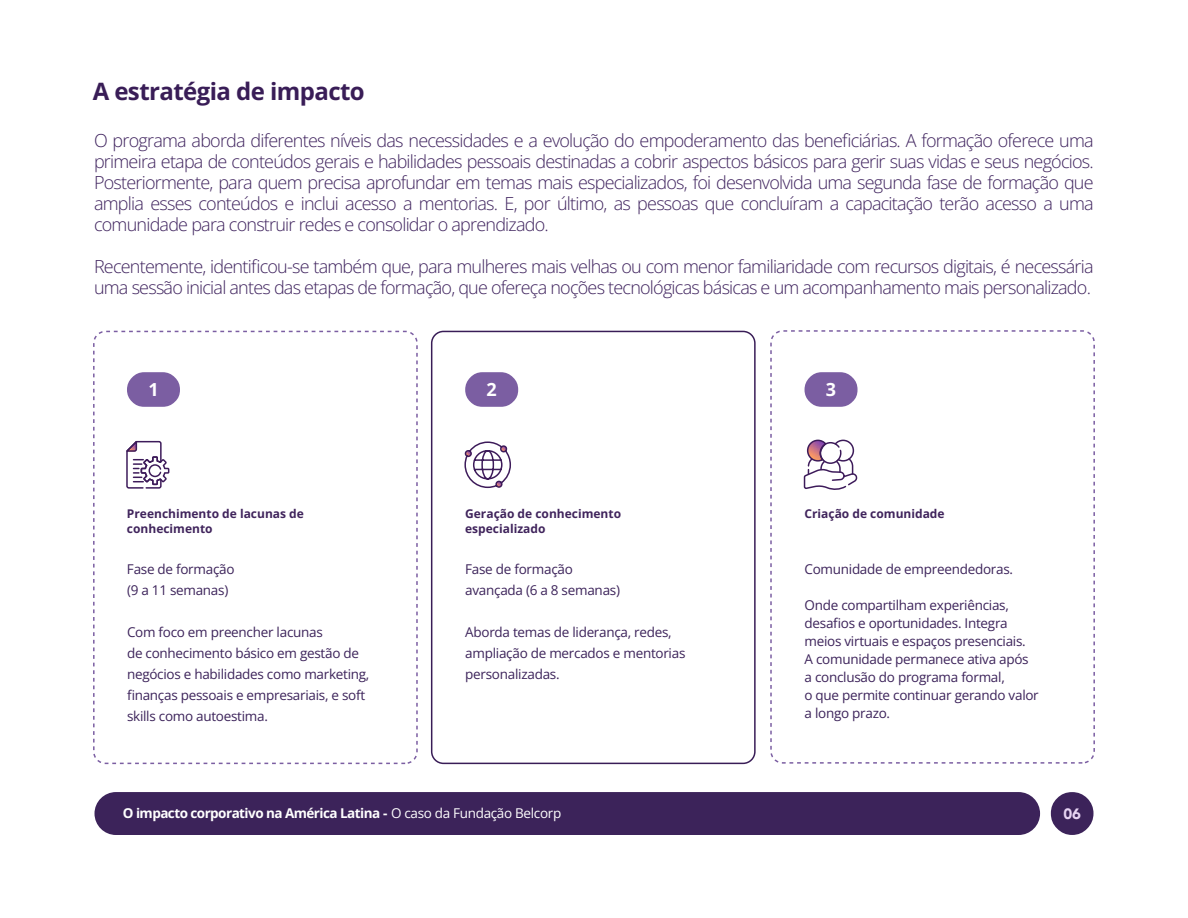
<style>
.page{position:relative;width:1188px;height:918px;background:#fff}
.page>*{position:absolute;margin:0;border:0;box-sizing:border-box;transform-origin:0 0}
.t1{font:700 24px "Open Sans";letter-spacing:-.025em;color:#391d57}
.t2{font:300 18px/21px "Open Sans";letter-spacing:-.045em;color:#3f235e;text-align:justify}
.t3{font:700 18px "Open Sans";color:#fff}
.t4{font:900 15px "Avenir";color:#e7d4f3}
.t5{font:13.5px/21px "Open Sans";letter-spacing:-.02em;color:#3c235a}
.t6{font:700 13.5px "Open Sans";letter-spacing:-.04em;color:#fff}
.t7{font:700 12px/14.4px "Open Sans";color:#40245c}
.s1{font-weight:400}
</style>
<div class="page">
<div style="left:93px;top:331px;width:325px;height:433px;border:2px dashed #7b5ea2;border-radius:12px"></div>
<div style="left:431px;top:331px;width:325px;height:433px;border:2px solid #391d57;border-radius:12px"></div>
<div style="left:770px;top:330px;width:325px;height:434px;border:2px dashed #7b5ea2;border-radius:12px"></div>
<svg style="left:127px;top:372px;width:53px;height:35px;background:#8e75af"></svg>
<svg style="left:465px;top:372px;width:53px;height:35px;background:#8e76af"></svg>
<svg style="left:805px;top:372px;width:53px;height:35px;background:#8e76af"></svg>
<svg style="left:126px;top:440px;width:44px;height:49px"></svg>
<svg style="left:464px;top:441px;width:47px;height:48px"></svg>
<svg style="left:803px;top:439px;width:55px;height:51px"></svg>
<div style="left:95px;top:792px;width:945px;height:43px;background:#3c235a;border-radius:21px"></div>
<svg style="left:1051px;top:792px;width:42px;height:43px"></svg>
<h1 class="t1" style="left:93px;top:74px;width:274px">A estratégia de impacto</h1>
<p class="t2" style="left:94px;top:129px;width:1001px">O programa aborda diferentes níveis das necessidades e a evolução do empoderamento das beneficiárias. A formação oferece uma primeira etapa de conteúdos gerais e habilidades pessoais destinadas a cobrir aspectos básicos para gerir suas vidas e seus negócios.<br>Posteriormente, para quem precisa aprofundar em temas mais especializados, foi desenvolvida uma segunda fase de formação que amplia esses conteúdos e inclui acesso a mentorias. E, por último, as pessoas que concluíram a capacitação terão acesso a uma comunidade para construir redes e consolidar o aprendizado.</p>
<p class="t2" style="left:94px;top:255px;width:1001px">Recentemente, identificou-se também que, para mulheres mais velhas ou com menor familiaridade com recursos digitais, é necessária uma sessão inicial antes das etapas de formação, que ofereça noções tecnológicas básicas e um acompanhamento mais personalizado.</p>
<p class="t3" style="left:148px;top:377px;width:12px">1</p>
<p class="t3" style="left:487px;top:377px;width:12px">2</p>
<p class="t3" style="left:826px;top:377px;width:12px">3</p>
<p class="t7" style="left:127px;top:506px;width:178px">Preenchimento de lacunas de conhecimento</p>
<p class="t7" style="left:465px;top:506px;width:157px">Geração de conhecimento</p>
<p class="t7" style="left:805px;top:506px;width:142px">Criação de comunidade</p>
<p class="t7" style="left:465px;top:521px;width:82px">especializado</p>
<p class="t5" style="left:127px;top:559px;width:109px">Fase de formação (9 a 11 semanas)</p>
<p class="t5" style="left:127px;top:622px;width:244px">Com foco em preencher lacunas<br>de conhecimento básico em gestão de negócios e habilidades como marketing, finanças pessoais e empresariais, e soft skills como autoestima.</p>
<p class="t5" style="left:465px;top:559px;width:156px">Fase de formação avançada (6 a 8 semanas)</p>
<p class="t5" style="left:465px;top:622px;width:222px">Aborda temas de liderança, redes, ampliação de mercados e mentorias personalizadas.</p>
<p class="t5" style="left:805px;top:559px;width:210px">Comunidade de empreendedoras.</p>
<p class="t5" style="left:805px;top:596px;width:236px;line-height:18px">Onde compartilham experiências, desafios e oportunidades. Integra meios virtuais e espaços presenciais.<br>A comunidade permanece ativa após a conclusão do programa formal,<br>o que permite continuar gerando valor a longo prazo.</p>
<p class="t6" style="left:123px;top:804px;width:440px">O impacto corporativo na América Latina - <span class="s1">O caso da Fundação Belcorp</span></p>
<p class="t4" style="left:1063px;top:801px;width:19px">06</p>
</div>
